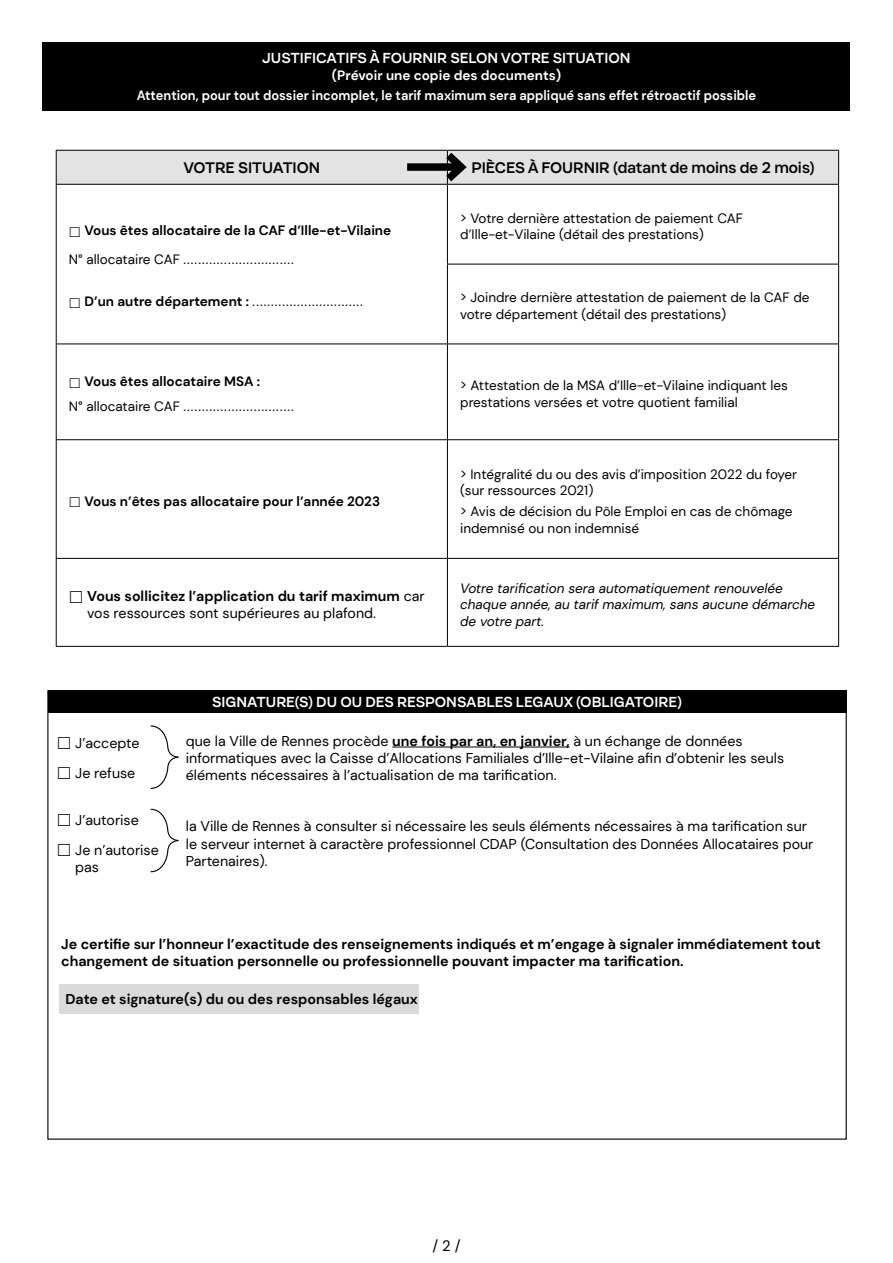
<style>
.page{position:relative;width:893px;height:1263px;background:#fff}
.page>*{position:absolute;margin:0;border:0;box-sizing:border-box;transform-origin:0 0}
.t1{font:15px "DM Sans";color:#000}
.t2{font:14.25px/17.2px "DM Sans";color:#000}
.t3{font:700 14.25px/16.5px "DM Sans";color:#000}
.t4{font:500 14.25px "Condate";color:#000}
.t5{font:13.5px/16.5px "DM Sans";color:#000}
.t6{font:700 13.5px/20.7px "DM Sans";color:#fff;text-align:center}
.t7{font:700 13.5px "DM Sans";color:#000}
.t8{font:italic 13.5px/16.5px "DM Sans";color:#000}
.t9{font:500 13.5px "Condate";color:#fff}
.s1{font-weight:700}
.s2{font-weight:400}
</style>
<div class="page">
<div style="left:43px;top:43px;width:807px;height:68px;background:#000"></div>
<hr style="left:56px;top:185px;width:1px;height:79px;background:#000">
<hr style="left:447px;top:185px;width:1px;height:79px;background:#000">
<hr style="left:838px;top:185px;width:1px;height:79px;background:#000">
<hr style="left:56px;top:264px;width:1px;height:80px;background:#000">
<hr style="left:447px;top:264px;width:392px;height:1px;background:#000">
<hr style="left:447px;top:264px;width:1px;height:80px;background:#000">
<hr style="left:838px;top:264px;width:1px;height:80px;background:#000">
<hr style="left:56px;top:344px;width:391px;height:1px;background:#000">
<hr style="left:56px;top:344px;width:1px;height:95px;background:#000">
<hr style="left:447px;top:344px;width:392px;height:1px;background:#000">
<hr style="left:447px;top:344px;width:1px;height:95px;background:#000">
<hr style="left:838px;top:344px;width:1px;height:95px;background:#000">
<hr style="left:56px;top:439px;width:391px;height:1px;background:#000">
<hr style="left:56px;top:440px;width:1px;height:118px;background:#000">
<hr style="left:447px;top:439px;width:392px;height:1px;background:#000">
<hr style="left:447px;top:440px;width:1px;height:118px;background:#000">
<hr style="left:838px;top:440px;width:1px;height:118px;background:#000">
<hr style="left:56px;top:558px;width:391px;height:1px;background:#000">
<hr style="left:56px;top:559px;width:1px;height:87px;background:#000">
<hr style="left:447px;top:558px;width:392px;height:1px;background:#000">
<hr style="left:447px;top:559px;width:1px;height:87px;background:#000">
<hr style="left:838px;top:559px;width:1px;height:87px;background:#000">
<hr style="left:56px;top:646px;width:391px;height:1px;background:#000">
<hr style="left:447px;top:646px;width:392px;height:1px;background:#000">
<svg style="left:56px;top:149px;width:783px;height:40px;background:#d6d6d6"></svg>
<div style="left:59px;top:984px;width:360px;height:30px;background:#d9dada"></div>
<hr style="left:392px;top:747px;width:178px;height:1px;background:#000">
<div style="left:48px;top:690px;width:798px;height:23px;background:#000"></div>
<svg style="left:150px;top:725px;width:29px;height:64px"></svg>
<svg style="left:150px;top:808px;width:29px;height:65px"></svg>
<p class="t9" style="left:262px;top:50px;width:370px">JUSTIFICATIFS À FOURNIR SELON VOTRE SITUATION</p>
<p class="t6" style="left:137px;top:65px;width:621px">(Prévoir une copie des documents)<br>Attention, pour tout dossier incomplet, le tarif maximum sera appliqué sans effet rétroactif possible</p>
<p class="t4" style="left:183px;top:158px;width:138px">VOTRE SITUATION</p>
<p class="t4" style="left:471px;top:158px;width:345px">PIÈCES À FOURNIR (datant de moins de 2 mois)</p>
<p class="t7" style="left:85px;top:222px;width:308px">Vous êtes allocataire de la CAF d’Ille-et-Vilaine</p>
<p class="t5" style="left:69px;top:251px;width:226px">N° allocataire CAF ..............................</p>
<p class="t5" style="left:85px;top:293px;width:280px"><span class="s1">D’un autre département :</span> ..............................</p>
<p class="t7" style="left:85px;top:373px;width:177px">Vous êtes allocataire MSA :</p>
<p class="t5" style="left:69px;top:398px;width:226px">N° allocataire CAF ..............................</p>
<p class="t7" style="left:85px;top:493px;width:297px">Vous n’êtes pas allocataire pour l’année 2023</p>
<p class="t5" style="left:460px;top:210px;width:284px">&gt; Votre dernière attestation de paiement CAF d’Ille-et-Vilaine (détail des prestations)</p>
<p class="t5" style="left:460px;top:289px;width:351px">&gt; Joindre dernière attestation de paiement de la CAF de votre département (détail des prestations)</p>
<p class="t5" style="left:460px;top:377px;width:329px">&gt; Attestation de la MSA d’Ille-et-Vilaine indiquant les prestations versées et votre quotient familial</p>
<p class="t5" style="left:460px;top:466px;width:338px">&gt; Intégralité du ou des avis d’imposition 2022 du foyer (sur ressources 2021)</p>
<p class="t5" style="left:460px;top:503px;width:334px">&gt; Avis de décision du Pôle Emploi en cas de chômage indemnisé ou non indemnisé</p>
<p class="t3" style="left:87px;top:588px;width:339px">Vous sollicitez l’application du tarif maximum <span class="s2">car vos ressources sont supérieures au plafond.</span></p>
<p class="t8" style="left:460px;top:579px;width:357px">Votre tarification sera automatiquement renouvelée chaque année, au tarif maximum, sans aucune démarche de votre part.</p>
<p class="t9" style="left:212px;top:693px;width:472px">SIGNATURE(S) DU OU DES RESPONSABLES LEGAUX (OBLIGATOIRE)</p>
<p class="t2" style="left:75px;top:728px;width:66px;line-height:30px">J’accepte<br>Je refuse</p>
<p class="t2" style="left:186px;top:732px;width:600px">que la Ville de Rennes procède <span class="s1">une fois par an, en janvier,</span> à un échange de données informatiques avec la Caisse d’Allocations Familiales d’Ille-et-Vilaine afin d’obtenir les seuls éléments nécessaires à l’actualisation de ma tarification.</p>
<p class="t2" style="left:75px;top:805px;width:85px;line-height:30px">J’autorise<br>Je n’autorise</p>
<p class="t2" style="left:75px;top:858px;width:25px">pas</p>
<p class="t2" style="left:186px;top:818px;width:629px">la Ville de Rennes à consulter si nécessaire les seuls éléments nécessaires à ma tarification sur le serveur internet à caractère professionnel CDAP (Consultation des Données Allocataires pour<br>Partenaires).</p>
<p class="t3" style="left:61px;top:935px;width:761px;line-height:17.2px">Je certifie sur l’honneur l’exactitude des renseignements indiqués et m’engage à signaler immédiatement tout changement de situation personnelle ou professionnelle pouvant impacter ma tarification.</p>
<p class="t3" style="left:65px;top:991px;width:354px">Date et signature(s) du ou des responsables légaux</p>
<p class="t1" style="left:432px;top:1237px;width:30px">/ 2 /</p>
</div>
